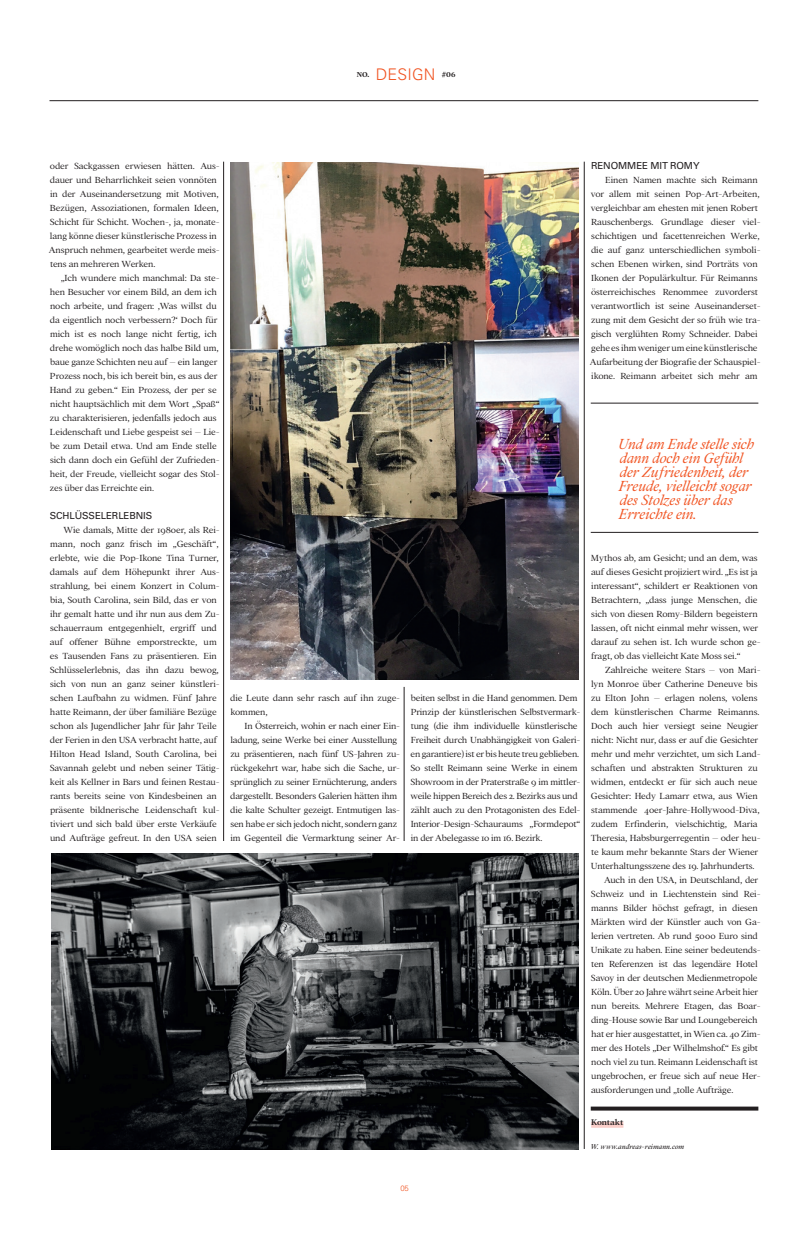
<style>
.page{position:relative;width:808px;height:1248px;background:#fff}
.page>*{position:absolute;margin:0;border:0;box-sizing:border-box;transform-origin:0 0}
.t1{font:italic 300 16px/14px "Addington CF";color:#f15422}
.t2{font:300 16px "Univers LT Std";letter-spacing:.01em;color:#f15422}
.t3{font:300 9.7px/14px "Addington CF";letter-spacing:-.02em;color:#231f20}
.t4{font:9.7px "Univers LT Std";letter-spacing:-.01em;color:#231f20}
.t5{font:600 9px "Addington CF";letter-spacing:-.015em;color:#231f20}
.t6{font:italic 7.7px "Addington CF";letter-spacing:.005em;color:#231f20}
.t7{font:700 7.7px "Addington CF";color:#231f20}
.t8{font:300 7.7px "Univers LT Std";color:#f15422}
</style>
<div class="page">
<hr style="left:49px;top:100px;width:709px;height:1px;background:#231f20">
<hr style="left:584px;top:162px;width:1px;height:986px;background:#231f20">
<hr style="left:223px;top:162px;width:1px;height:678px;background:#231f20">
<hr style="left:404px;top:686px;width:1px;height:154px;background:#231f20">
<svg style="left:591px;top:1106px;width:167px;height:4px"></svg>
<div style="left:591px;top:1121px;width:32px;height:6px;background:#fbcfca"></div>
<img style="left:52px;top:853px;width:526px;height:296px">
<img style="left:230px;top:162px;width:348px;height:517px">
<hr style="left:591px;top:403px;width:167px;height:1px;background:#231f20">
<hr style="left:591px;top:532px;width:167px;height:1px;background:#231f20">
<p class="t7" style="left:357px;top:70px;width:14px">NO.</p>
<h1 class="t2" style="left:376px;top:65px;width:61px">DESIGN</h1>
<p class="t7" style="left:442px;top:70px;width:15px">#06</p>
<p class="t3" style="left:49px;top:159px;width:172px">oder Sackgassen erwiesen hätten. Aus&shy;dauer und Beharrlichkeit seien vonnöten in der Auseinandersetzung mit Motiven, Bezügen, Assoziationen, formalen Ideen, Schicht für Schicht. Wochen-, ja, monate&shy;lang könne dieser künstlerische Prozess in Anspruch nehmen, gearbeitet werde meis&shy;tens an mehreren Werken.</p>
<p class="t3" style="left:50px;top:271px;width:171px;text-indent:11px">„Ich wundere mich manchmal: Da ste&shy;hen Besucher vor einem Bild, an dem ich noch arbeite, und fragen: ,Was willst du da eigentlich noch verbessern?‘ Doch für mich ist es noch lange nicht fertig, ich drehe womöglich noch das halbe Bild um, baue ganze Schichten neu auf – ein langer Prozess noch, bis ich bereit bin, es aus der Hand zu geben.“ Ein Prozess, der per se nicht hauptsächlich mit dem Wort „Spaß“ zu charakterisieren, jedenfalls jedoch aus Leidenschaft und Liebe gespeist sei – Lie&shy;be zum Detail etwa. Und am Ende stelle sich dann doch ein Gefühl der Zufrieden&shy;heit, der Freude, vielleicht sogar des Stol&shy;zes über das Erreichte ein.</p>
<p class="t4" style="left:50px;top:509px;width:104px">SCHLÜSSELERLEBNIS</p>
<p class="t3" style="left:50px;top:523px;width:171px;text-indent:14px">Wie damals, Mitte der 1980er, als Rei&shy;mann, noch ganz frisch im „Geschäft“, erlebte, wie die Pop-Ikone Tina Turner, damals auf dem Höhepunkt ihrer Aus&shy;strahlung, bei einem Konzert in Colum&shy;bia, South Carolina, sein Bild, das er von ihr gemalt hatte und ihr nun aus dem Zu&shy;schauerraum entgegenhielt, ergriff und auf offener Bühne emporstreckte, um es Tausenden Fans zu präsentieren. Ein Schlüsselerlebnis, das ihn dazu bewog, sich von nun an ganz seiner künstleri&shy;schen Laufbahn zu widmen. Fünf Jahre hatte Reimann, der über familiäre Bezüge schon als Jugendlicher Jahr für Jahr Teile der Ferien in den USA verbracht hatte, auf Hilton Head Island, South Carolina, bei Savannah gelebt und neben seiner Tätig&shy;keit als Kellner in Bars und feinen Restau&shy;rants bereits seine von Kindesbeinen an präsente bildnerische Leidenschaft kul&shy;tiviert und sich bald über erste Verkäufe und Aufträge gefreut. In den USA seien</p>
<p class="t4" style="left:591px;top:159px;width:110px">RENOMMEE MIT ROMY</p>
<p class="t3" style="left:590px;top:173px;width:172px;text-indent:15px">Einen Namen machte sich Reimann vor allem mit seinen Pop-Art-Arbeiten, vergleichbar am ehesten mit jenen Robert Rauschenbergs. Grundlage dieser viel&shy;schichtigen und facettenreichen Werke, die auf ganz unterschiedlichen symboli&shy;schen Ebenen wirken, sind Porträts von Ikonen der Populärkultur. Für Reimanns österreichisches Renommee zuvorderst verantwortlich ist seine Auseinanderset&shy;zung mit dem Gesicht der so früh wie tra&shy;gisch verglühten Romy Schneider. Dabei gehe es ihm weniger um eine künstlerische Aufarbeitung der Biografie der Schauspiel&shy;ikone. Reimann arbeitet sich mehr am</p>
<h1 class="t1" style="left:618px;top:437px;width:137px">Und am Ende stelle sich dann doch ein Gefühl der Zufriedenheit, der<br>Freude, vielleicht sogar des Stolzes über das<br>Erreichte ein.</h1>
<p class="t3" style="left:230px;top:691px;width:171px">die Leute dann sehr rasch auf ihn zuge&shy;kommen,</p>
<p class="t3" style="left:230px;top:719px;width:171px;text-indent:14px">In Österreich, wohin er nach einer Ein&shy;ladung, seine Werke bei einer Ausstellung zu präsentieren, nach fünf US-Jahren zu&shy;rückgekehrt war, habe sich die Sache, ur&shy;sprünglich zu seiner Ernüchterung, anders dargestellt. Besonders Galerien hätten ihm die kalte Schulter gezeigt. Entmutigen las&shy;sen habe er sich jedoch nicht, sondern ganz im Gegenteil die Vermarktung seiner Ar-</p>
<p class="t3" style="left:410px;top:691px;width:172px">beiten selbst in die Hand genommen. Dem Prinzip der künstlerischen Selbstvermark&shy;tung (die ihm individuelle künstlerische Freiheit durch Unabhängigkeit von Galeri&shy;en garantiere) ist er bis heute treu geblieben.<br>So stellt Reimann seine Werke in einem Showroom in der Praterstraße 9 im mittler&shy;weile hippen Bereich des 2. Bezirks aus und zählt auch zu den Protagonisten des Edel-Interior-Design-Schauraums „Formdepot“ in der Abelegasse 10 im 16. Bezirk.</p>
<p class="t3" style="left:591px;top:551px;width:171px">Mythos ab, am Gesicht; und an dem, was auf dieses Gesicht projiziert wird. „Es ist ja interessant“, schildert er Reaktionen von Betrachtern, „dass junge Menschen, die sich von diesen Romy-Bildern begeistern lassen, oft nicht einmal mehr wissen, wer darauf zu sehen ist. Ich wurde schon ge&shy;fragt, ob das vielleicht Kate Moss sei.“</p>
<p class="t3" style="left:605px;top:663px;width:157px">Zahlreiche weitere Stars – von Mari-</p>
<p class="t3" style="left:591px;top:677px;width:168px">lyn Monroe über Catherine Deneuve bis</p>
<p class="t3" style="left:591px;top:691px;width:168px">zu Elton John – erlagen nolens, volens</p>
<p class="t3" style="left:591px;top:705px;width:170px">dem künstlerischen Charme Reimanns.</p>
<p class="t3" style="left:591px;top:719px;width:169px">Doch auch hier versiegt seine Neugier</p>
<p class="t3" style="left:591px;top:733px;width:169px">nicht: Nicht nur, dass er auf die Gesichter</p>
<p class="t3" style="left:591px;top:747px;width:171px">mehr und mehr verzichtet, um sich Land-</p>
<p class="t3" style="left:591px;top:761px;width:168px">schaften und abstrakten Strukturen zu</p>
<p class="t3" style="left:591px;top:775px;width:168px">widmen, entdeckt er für sich auch neue</p>
<p class="t3" style="left:591px;top:789px;width:168px">Gesichter: Hedy Lamarr etwa, aus Wien</p>
<p class="t3" style="left:591px;top:803px;width:170px">stammende 40er-Jahre-Hollywood-Diva,</p>
<p class="t3" style="left:591px;top:817px;width:168px">zudem Erfinderin, vielschichtig, Maria</p>
<p class="t3" style="left:591px;top:831px;width:171px">Theresia, Habsburgerregentin – oder heu-</p>
<p class="t3" style="left:591px;top:845px;width:169px">te kaum mehr bekannte Stars der Wiener</p>
<p class="t3" style="left:591px;top:859px;width:165px">Unterhaltungsszene des 19. Jahrhunderts.</p>
<p class="t3" style="left:604px;top:873px;width:156px">Auch in den USA, in Deutschland, der</p>
<p class="t3" style="left:591px;top:887px;width:171px">Schweiz und in Liechtenstein sind Rei-</p>
<p class="t3" style="left:591px;top:901px;width:168px">manns Bilder höchst gefragt, in diesen</p>
<p class="t3" style="left:591px;top:915px;width:171px">Märkten wird der Künstler auch von Ga-</p>
<p class="t3" style="left:591px;top:929px;width:168px">lerien vertreten. Ab rund 5000 Euro sind</p>
<p class="t3" style="left:591px;top:943px;width:171px">Unikate zu haben. Eine seiner bedeutends-</p>
<p class="t3" style="left:591px;top:957px;width:168px">ten Referenzen ist das legendäre Hotel</p>
<p class="t3" style="left:591px;top:971px;width:168px">Savoy in der deutschen Medienmetropole</p>
<p class="t3" style="left:591px;top:985px;width:169px">Köln. Über 20 Jahre währt seine Arbeit hier</p>
<p class="t3" style="left:591px;top:999px;width:171px">nun bereits. Mehrere Etagen, das Boar-</p>
<p class="t3" style="left:591px;top:1013px;width:168px">ding-House sowie Bar und Loungebereich</p>
<p class="t3" style="left:591px;top:1027px;width:171px">hat er hier ausgestattet, in Wien ca. 40 Zim-</p>
<p class="t3" style="left:591px;top:1041px;width:168px">mer des Hotels „Der Wilhelmshof.“ Es gibt</p>
<p class="t3" style="left:591px;top:1055px;width:168px">noch viel zu tun. Reimann Leidenschaft ist</p>
<p class="t3" style="left:591px;top:1069px;width:171px">ungebrochen, er freue sich auf neue Her-</p>
<p class="t3" style="left:591px;top:1083px;width:144px">ausforderungen und „tolle Aufträge.</p>
<p class="t5" style="left:591px;top:1116px;width:34px">Kontakt</p>
<p class="t6" style="left:590px;top:1141px;width:95px">W. www.andreas-reimann.com</p>
<p class="t8" style="left:400px;top:1182px;width:10px">05</p>
</div>
